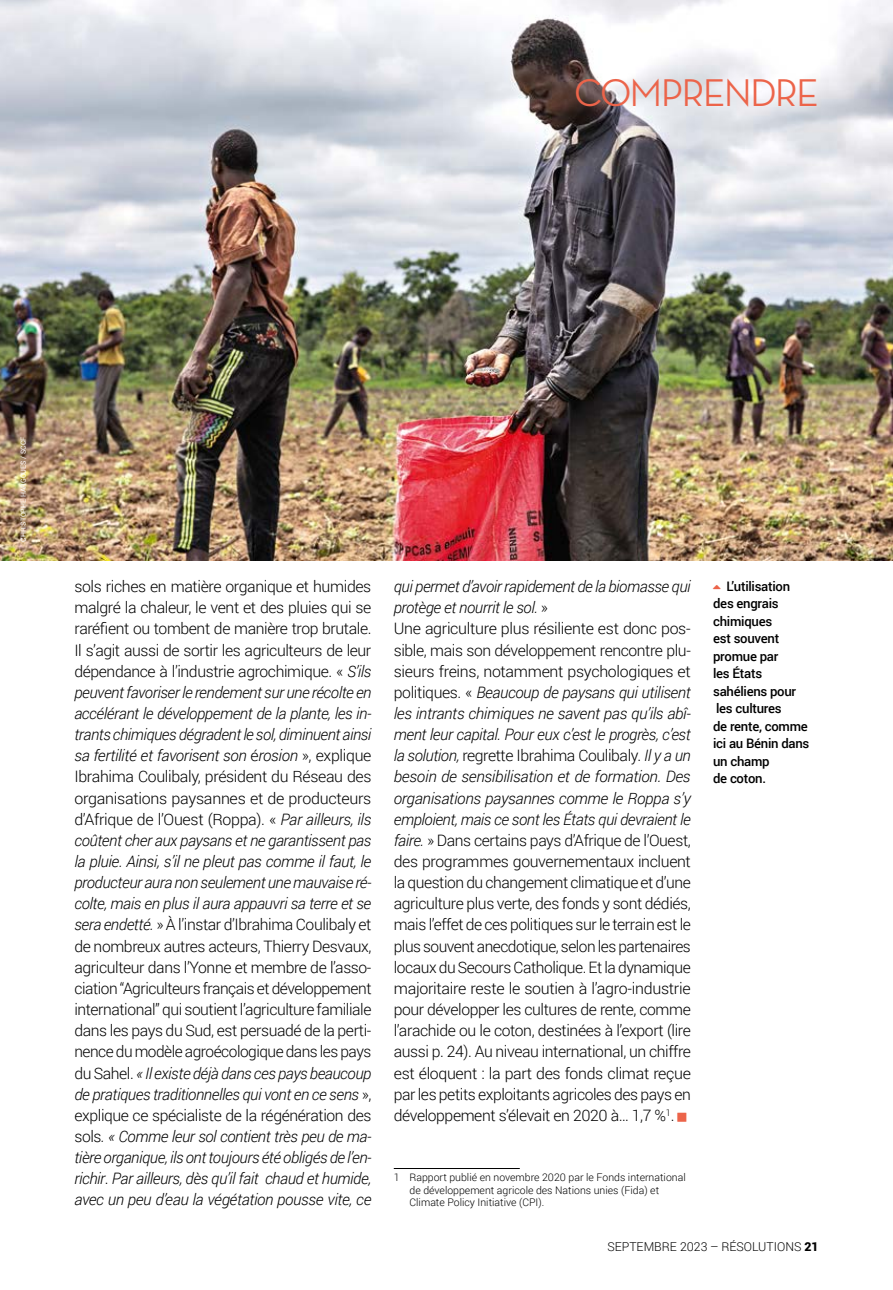
<style>
.page{position:relative;width:893px;height:1290px;background:#fff}
.page>*{position:absolute;margin:0;border:0;box-sizing:border-box;transform-origin:0 0}
.t1{font:500 39.38px "Neutra Disp";letter-spacing:-.03em;color:#ec644a}
.t2{font:300 15.75px/21.2px "Roboto";letter-spacing:-.025em;color:#000;text-align:justify}
.t3{font:500 13.12px/17.5px "Roboto";letter-spacing:-.02em;color:#000}
.t4{font:300 12.25px "Roboto";color:#000}
.t5{font:300 10.5px/12.6px "Roboto";color:#000}
.t6{font:7px "Roboto";color:#fff}
.s1{font-style:italic}
.s2{color:#ec644a}
.s3{font-weight:900}
</style>
<div class="page">
<img style="left:0;top:0;width:893px;height:560px">
<hr style="left:394px;top:1168px;width:126px;height:1px;background:#000">
<h1 class="t1" style="left:574px;top:71px;width:246px">COMPRENDRE</h1>
<p class="t6" style="left:19px;top:542px;width:107px;rotate:-90deg">CHRISTOPHE HARGOUES / SCCF</p>
<p class="t2" style="left:74px;top:575px;width:299px">sols riches en matière organique et humides malgré la chaleur, le vent et des pluies qui se raréfient ou tombent de manière trop brutale.<br>Il s’agit aussi de sortir les agriculteurs de leur dépendance à l’industrie agrochimique. « <span class="s1">S’ils peuvent favoriser le rendement sur une récolte en accélérant le développement de la plante, les in&shy;trants chimiques dégradent le sol, diminuent ainsi sa fertilité et favorisent son</span> é<span class="s1">rosion</span> », explique Ibrahima Coulibaly, président du Réseau des organisations paysannes et de producteurs d’Afrique de l’Ouest (Roppa). « <span class="s1">Par ailleurs, ils coûtent cher aux paysans et ne garantissent pas la pluie. Ainsi, s’il ne pleut pas comme il faut, le producteur aura non seulement une mauvaise ré&shy;colte, mais en plus il aura appauvri sa terre et se sera endetté.</span> » À l’instar d’Ibrahima Coulibaly et de nombreux autres acteurs, Thierry Desvaux, agriculteur dans l’Yonne et membre de l’asso&shy;ciation “Agriculteurs français et développement international” qui soutient l’agriculture familiale dans les pays du Sud, est persuadé de la perti&shy;nence du modèle agroécologique dans les pays du Sahel. <span class="s1">« Il existe déjà dans ces pays beaucoup de pratiques traditionnelles qui vont en ce sens</span> », explique ce spécialiste de la régénération des sols<span class="s1">. « Comme leur sol contient très peu de ma&shy;tière organique, ils ont toujours été obligés de l’en&shy;richir</span>. <span class="s1">Par ailleurs, dès qu’il fait chaud et humide, avec un peu d’eau la végétation pousse vite, ce</span></p>
<p class="t2" style="left:394px;top:575px;width:299px;text-align:left"><span class="s1">qui permet d’avoir rapidement de la biomasse qui protège et nourrit le sol.</span> »<br>Une agriculture plus résiliente est donc pos&shy;sible, mais son développement rencontre plu&shy;sieurs freins, notamment psychologiques et politiques. « <span class="s1">Beaucoup de paysans qui utilisent les intrants chimiques ne savent pas qu’ils abî&shy;ment leur capital. Pour eux c’est le progrès, c’est la solution,</span> regrette Ibrahima Coulibaly. <span class="s1">Il y a un besoin de sensibilisation et de formation. Des organisations paysannes comme le Roppa s’y emploient, mais ce sont les États qui devraient le faire.</span> » Dans certains pays d’Afrique de l’Ouest, des programmes gouvernementaux incluent la question du changement climatique et d’une agriculture plus verte, des fonds y sont dédiés, mais l’effet de ces politiques sur le terrain est le plus souvent anecdotique, selon les partenaires locaux du Secours Catholique. Et la dynamique majoritaire reste le soutien à l’agro-industrie pour développer les cultures de rente, comme l’arachide ou le coton, destinées à l’export (lire aussi p. 24). Au niveau international, un chiffre est éloquent : la part des fonds climat reçue par les petits exploitants agricoles des pays en développement s’élevait en 2020 à… 1,7 %<sup>1</sup>.</p>
<p class="t5" style="left:410px;top:1171px;width:278px;text-indent:-16px">1 Rapport publié en novembre 2020 par le Fonds international de développement agricole des Nations unies (Fida) et<br>Climate Policy Initiative (CPI).</p>
<p class="t3" style="left:713px;top:577px;width:98px"><span class="s2">➢</span> L’utilisation des engrais chimiques<br>est souvent promue par<br>les États sahéliens pour les cultures<br>de rente, comme ici au Bénin dans un champ<br>de coton.</p>
<p class="t4" style="left:607px;top:1238px;width:213px">SEPTEMBRE 2023 – RÉSOLUTIONS <span class="s3">21</span></p>
</div>
